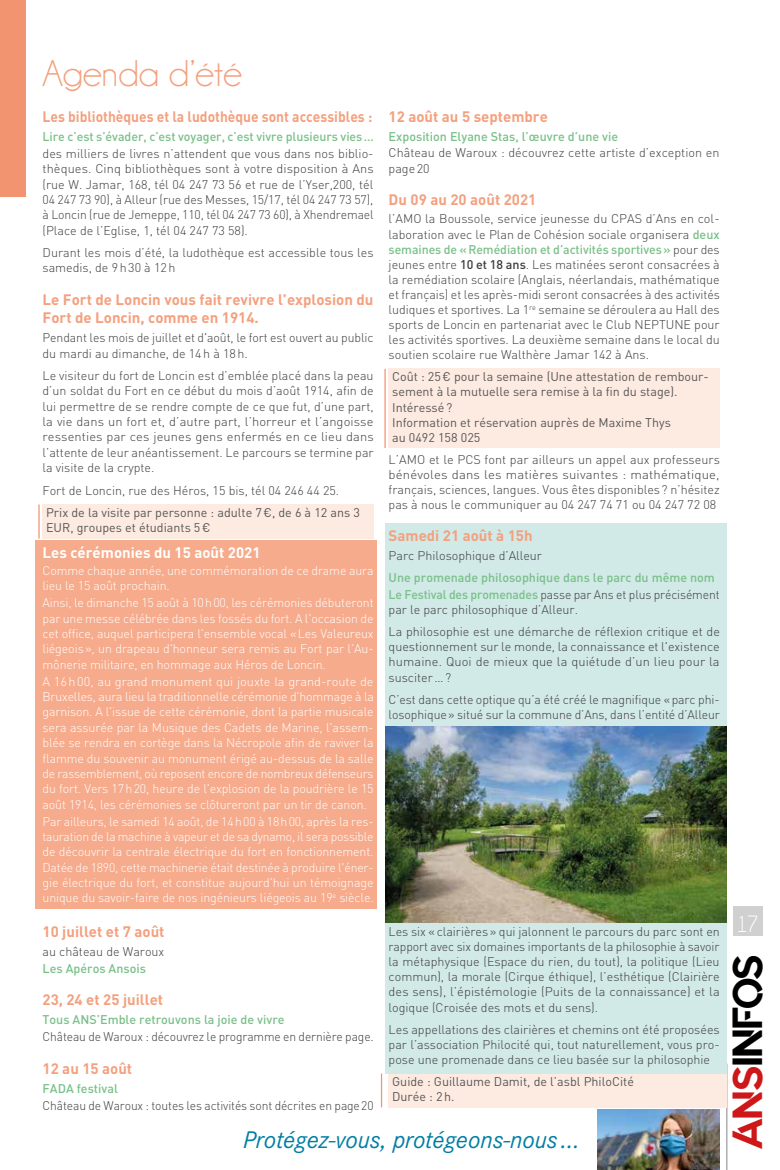
<style>
.page{position:relative;width:780px;height:1170px;background:#fff}
.page>*{position:absolute;margin:0;border:0;box-sizing:border-box;transform-origin:0 0}
.t1{font:41.88px "Quantify";color:#000}
.t2{font:37.5px "Champagne&Limousines";color:#f4a07e}
.t3{font:italic 25px "Corporate S";color:#007ea3}
.t4{font:23.75px "Champagne&Limousines";color:#fff;scale:.95 1}
.t5{font:700 15px/18.4px "DIN";color:#f4a07e}
.t6{font:700 15px "DIN";color:#f4a07e;scale:.92 1}
.t7{font:700 15px "DIN";color:#fff}
.t8{font:300 12.5px/15.1px "DIN";color:#3c3c3b;text-align:justify}
.t9{font:300 12.5px/15.4px "DIN";letter-spacing:-.01em;color:#fff;text-align:justify}
.t10{font:12.5px/15.1px "DIN";color:#575756}
.t11{font:500 12.5px/16.9px "DIN";color:#79c088}
.s1{font-weight:500;color:#79c088}
.s2{font-weight:500}
.s3{font-weight:300;color:#3c3c3b}
.s4{color:#cd1719}
</style>
<div class="page">
<hr style="left:726px;top:1063px;width:1px;height:106px;background:#9d9d9c">
<div style="left:732px;top:905px;width:30px;height:30px;background:#d0d0d0"></div>
<div style="left:0;top:0;width:25px;height:197px;background:#f39471"></div>
<img style="left:597px;top:1109px;width:122px;height:60px">
<div style="left:43px;top:504px;width:330px;height:34px;background:#fdebe2"></div>
<hr style="left:38px;top:504px;width:2px;height:34px;background:#f39471">
<div style="left:35px;top:540px;width:342px;height:24px;background:#f6ab8c"></div>
<div style="left:35px;top:559px;width:342px;height:37px;background:#f6ab8c"></div>
<div style="left:35px;top:591px;width:342px;height:84px;background:#f6ab8c"></div>
<div style="left:35px;top:669px;width:342px;height:145px;background:#f6ab8c"></div>
<div style="left:35px;top:809px;width:342px;height:99px;background:#f6ab8c"></div>
<div style="left:388px;top:369px;width:331px;height:79px;background:#fdebe2"></div>
<hr style="left:384px;top:369px;width:1px;height:79px;background:#f39471">
<div style="left:385px;top:523px;width:341px;height:28px;background:#d1e9e7"></div>
<div style="left:385px;top:544px;width:341px;height:26px;background:#d1e9e7"></div>
<div style="left:385px;top:566px;width:341px;height:26px;background:#d1e9e7"></div>
<div style="left:385px;top:583px;width:341px;height:41px;background:#d1e9e7"></div>
<div style="left:385px;top:620px;width:341px;height:71px;background:#d1e9e7"></div>
<div style="left:385px;top:687px;width:341px;height:41px;background:#d1e9e7"></div>
<div style="left:385px;top:920px;width:341px;height:101px;background:#d1e9e7"></div>
<div style="left:385px;top:1017px;width:341px;height:56px;background:#d1e9e7"></div>
<div style="left:388px;top:1073px;width:338px;height:34px;background:#fdebe2"></div>
<hr style="left:381px;top:1073px;width:1px;height:34px;background:#f39471">
<img style="left:385px;top:726px;width:341px;height:196px">
<h2 class="t2" style="left:43px;top:55px;width:201px">Agenda d’été</h2>
<p class="t6" style="left:43px;top:107px;width:360px">Les bibliothèques et la ludothèque sont accessibles :</p>
<p class="t11" style="left:43px;top:127px;width:332px">Lire c’est s’évader, c’est voyager, c’est vivre plusieurs vies…</p>
<p class="t8" style="left:43px;top:146px;width:333px">des milliers de livres n’attendent que vous dans nos biblio&shy;thèques. Cinq bibliothèques sont à votre disposition à Ans (rue W. Jamar, 168, tél 04 247 73 56 et rue de l’Yser,200, tél 04 247 73 90), à Alleur (rue des Messes, 15/17, tél 04 247 73 57), à Loncin (rue de Jemeppe, 110, tél 04 247 73 60), à Xhendremael (Place de l’Eglise, 1, tél 04 247 73 58).</p>
<p class="t8" style="left:43px;top:245px;width:332px">Durant les mois d’été, la ludothèque est accessible tous les samedis, de 9h30 à 12h</p>
<p class="t5" style="left:43px;top:290px;width:332px">Le Fort de Loncin vous fait revivre l’explosion du<br>Fort de Loncin, comme en 1914.</p>
<p class="t8" style="left:43px;top:330px;width:332px">Pendant les mois de juillet et d'août, le fort est ouvert au public du mardi au dimanche, de 14h à 18h.</p>
<p class="t8" style="left:43px;top:367px;width:333px">Le visiteur du fort de Loncin est d’emblée placé dans la peau d’un soldat du Fort en ce début du mois d’août 1914, afin de lui permettre de se rendre compte de ce que fut, d’une part, la vie dans un fort et, d’autre part, l’horreur et l’angoisse ressenties par ces jeunes gens enfermés en ce lieu dans l’attente de leur anéantissement. Le parcours se termine par la visite de la crypte.</p>
<p class="t8" style="left:43px;top:482px;width:298px">Fort de Loncin, rue des Héros, 15 bis, tél 04 246 44 25.</p>
<p class="t10" style="left:46px;top:504px;width:315px">Prix de la visite par personne : adulte 7€, de 6 à 12 ans 3<br>EUR, groupes et étudiants 5€</p>
<p class="t7" style="left:43px;top:542px;width:219px">Les cérémonies du 15 août 2021</p>
<p class="t9" style="left:43px;top:562px;width:332px">Comme chaque année, une commémoration de ce drame aura lieu le 15 août prochain.</p>
<p class="t9" style="left:43px;top:595px;width:332px">Ainsi, le dimanche 15 août à 10h00, les cérémonies débuteront par une messe célébrée dans les fossés du fort. A l'occasion de cet office, auquel participera l'ensemble vocal «Les Valeureux liégeois», un drapeau d'honneur sera remis au Fort par l'Au&shy;mônerie militaire, en hommage aux Héros de Loncin.</p>
<p class="t9" style="left:43px;top:673px;width:333px">A 16h00, au grand monument qui jouxte la grand-route de Bruxelles, aura lieu la traditionnelle cérémonie d'hommage à la garnison. A l'issue de cette cérémonie, dont la partie musicale sera assurée par la Musique des Cadets de Marine, l'assem&shy;blée se rendra en cortège dans la Nécropole afin de raviver la flamme du souvenir au monument érigé au-dessus de la salle de rassemblement, où reposent encore de nombreux défenseurs du fort. Vers 17h20, heure de l'explosion de la poudrière le 15 août 1914, les cérémonies se clôtureront par un tir de canon.</p>
<p class="t9" style="left:43px;top:813px;width:332px">Par ailleurs, le samedi 14 août, de 14h00 à 18h00, après la res&shy;tauration de la machine à vapeur et de sa dynamo, il sera possible de découvrir la centrale électrique du fort en fonctionnement.<br>Datée de 1890, cette machinerie était destinée à produire l'éner&shy;gie électrique du fort, et constitue aujourd'hui un témoignage unique du savoir-faire de nos ingénieurs liégeois au 19<sup>e</sup> siècle.</p>
<p class="t5" style="left:43px;top:921px;width:123px">10 juillet et 7 août</p>
<p class="t8" style="left:43px;top:943px;width:123px">au château de Waroux</p>
<p class="t11" style="left:43px;top:959px;width:105px">Les Apéros Ansois</p>
<p class="t5" style="left:43px;top:989px;width:122px">23, 24 et 25 juillet</p>
<p class="t11" style="left:43px;top:1010px;width:243px">Tous ANS’Emble retrouvons la joie de vivre</p>
<p class="t8" style="left:43px;top:1028px;width:332px">Château de Waroux : découvrez le programme en dernière page.</p>
<p class="t5" style="left:43px;top:1058px;width:91px">12 au 15 août</p>
<p class="t11" style="left:43px;top:1079px;width:77px">FADA festival</p>
<p class="t8" style="left:43px;top:1097px;width:332px">Château de Waroux : toutes les activités sont décrites en page20</p>
<p class="t5" style="left:388px;top:107px;width:161px">12 août au 5 septembre</p>
<p class="t11" style="left:388px;top:127px;width:231px">Exposition Elyane Stas, l’œuvre d’une vie</p>
<p class="t8" style="left:388px;top:145px;width:332px">Château de Waroux : découvrez cette artiste d’exception en page20</p>
<p class="t5" style="left:388px;top:189px;width:149px">Du 09 au 20 août 2021</p>
<p class="t8" style="left:388px;top:211px;width:332px">l’AMO la Boussole, service jeunesse du CPAS d’Ans en col&shy;laboration avec le Plan de Cohésion sociale organisera <span class="s1">deux semaines de «Remédiation et d’activités sportives»</span> pour des jeunes entre <span class="s2">10 et 18 ans</span>. Les matinées seront consacrées à la remédiation scolaire (Anglais, néerlandais, mathématique et français) et les après-midi seront consacrées à des activités ludiques et sportives. La 1<sup>re</sup> semaine se déroulera au Hall des sports de Loncin en partenariat avec le Club NEPTUNE pour les activités sportives. La deuxième semaine dans le local du soutien scolaire rue Walthère Jamar 142 à Ans.</p>
<p class="t10" style="left:392px;top:369px;width:318px">Coût : 25€ pour la semaine (Une attestation de rembour&shy;sement à la mutuelle sera remise à la fin du stage).<br>Intéressé?<br>Information et réservation auprès de Maxime Thys<br>au 0492 158 025</p>
<p class="t8" style="left:388px;top:451px;width:333px">L’AMO et le PCS font par ailleurs un appel aux professeurs bénévoles dans les matières suivantes : mathématique, français, sciences, langues. Vous êtes disponibles ? n’hésitez pas à nous le communiquer au 04 247 74 71 ou 04 247 72 08</p>
<p class="t5" style="left:388px;top:526px;width:145px">Samedi 21 août à 15h</p>
<p class="t8" style="left:388px;top:548px;width:155px">Parc Philosophique d’Alleur</p>
<p class="t11" style="left:388px;top:568px;width:332px">Une promenade philosophique dans le parc du même nom<br>Le Festival des promenades <span class="s3">passe par Ans et plus précisément</span></p>
<p class="t8" style="left:388px;top:598px;width:333px;line-height:22.1px">par le parc philosophique d’Alleur.<br>La philosophie est une démarche de réflexion critique et de</p>
<p class="t8" style="left:388px;top:639px;width:332px">questionnement sur le monde, la connaissance et l'existence humaine. Quoi de mieux que la quiétude d’un lieu pour la susciter…?</p>
<p class="t8" style="left:388px;top:691px;width:333px">C’est dans cette optique qu’a été créé le magnifique «parc phi&shy;losophique» situé sur la commune d’Ans, dans l’entité d’Alleur</p>
<p class="t8" style="left:388px;top:923px;width:332px">Les six «clairières» qui jalonnent le parcours du parc sont en rapport avec six domaines importants de la philosophie à savoir la métaphysique (Espace du rien, du tout), la politique (Lieu commun), la morale (Cirque éthique), l’esthétique (Clairière des sens), l’épistémologie (Puits de la connaissance) et la logique (Croisée des mots et du sens).</p>
<p class="t8" style="left:388px;top:1021px;width:332px">Les appellations des clairières et chemins ont été proposées par l’association Philocité qui, tout naturellement, vous pro&shy;pose une promenade dans ce lieu basée sur la philosophie</p>
<p class="t10" style="left:392px;top:1073px;width:243px">Guide : Guillaume Damit, de l’asbl PhiloCité<br>Durée : 2h.</p>
<h3 class="t3" style="left:243px;top:1125px;width:338px">Protégez-vous, protégeons-nous ...</h3>
<h3 class="t4" style="left:736px;top:911px;width:25px">17</h3>
<h1 class="t1" style="left:724px;top:1149px;width:197px;rotate:-90deg"><span class="s4">ANS</span>INFOS</h1>
</div>
